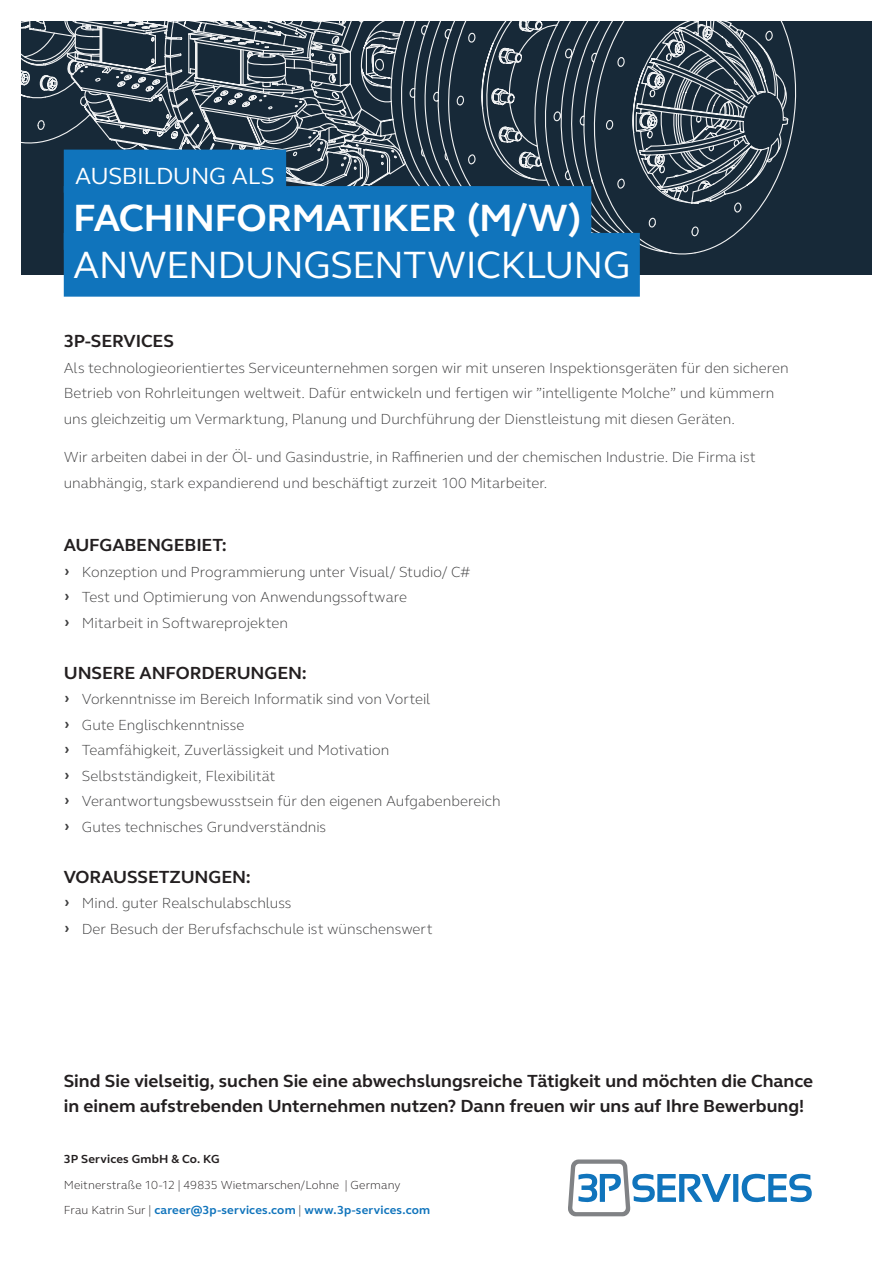
<style>
.page{position:relative;width:893px;height:1263px;background:#fff}
.page>*{position:absolute;margin:0;border:0;box-sizing:border-box;transform-origin:0 0}
.t1{font:700 39px "FS Elliot";letter-spacing:-.015em;color:#fff}
.t2{font:39px "FS Elliot";letter-spacing:-.02em;color:#fff}
.t3{font:24px "FS Elliot";letter-spacing:-.015em;color:#fff}
.t4{font:700 18px/25.5px "FS Elliot";color:#231f20}
.t5{font:300 15px/25.5px "FS Elliot";color:#3e3e3f}
.t6{font:300 12px/25.5px "FS Elliot";letter-spacing:.01em;color:#231f20}
.t7{font:700 12px "FS Elliot";letter-spacing:.015em;color:#231f20}
.s1{font-family:"Ingra";font-weight:600}
.s2{font-weight:700;color:#1074bc}
</style>
<div class="page">
<div style="left:21px;top:21px;width:851px;height:253px;background:#172938"></div>
<svg style="left:568px;top:1159px;width:244px;height:57px"></svg>
<svg style="left:774px;top:21px;width:15px;height:165px"></svg>
<svg style="left:591px;top:21px;width:183px;height:234px"></svg>
<svg style="left:21px;top:21px;width:693px;height:172px"></svg>
<svg style="left:21px;top:21px;width:577px;height:121px"></svg>
<div style="left:64px;top:150px;width:222px;height:43px;background:#1074bc"></div>
<div style="left:64px;top:186px;width:527px;height:64px;background:#1074bc"></div>
<div style="left:64px;top:233px;width:576px;height:64px;background:#1074bc"></div>
<h2 class="t3" style="left:75px;top:160px;width:201px">AUSBILDUNG ALS</h2>
<h1 class="t1" style="left:73px;top:192px;width:510px">FACHINFORMATIKER (M/W)</h1>
<h1 class="t2" style="left:73px;top:239px;width:559px">ANWENDUNGSENTWICKLUNG</h1>
<p class="t4" style="left:64px;top:328px;width:112px">3P-SERVICES</p>
<p class="t5" style="left:64px;top:354px;width:726px">Als technologieorientiertes Serviceunternehmen sorgen wir mit unseren Inspektionsgeräten für den sicheren<br>Betrieb von Rohrleitungen weltweit. Dafür entwickeln und fertigen wir ”intelligente Molche” und kümmern uns gleichzeitig um Vermarktung, Planung und Durchführung der Dienstleistung mit diesen Geräten.</p>
<p class="t5" style="left:64px;top:444px;width:693px">Wir arbeiten dabei in der Öl- und Gasindustrie, in Raffinerien und der chemischen Industrie. Die Firma ist unabhängig, stark expandierend und beschäftigt zurzeit 100 Mitarbeiter.</p>
<p class="t4" style="left:64px;top:532px;width:164px">AUFGABENGEBIET:</p>
<p class="t5" style="left:64px;top:558px;width:408px"><span class="s1">›</span> Konzeption und Programmierung unter Visual/ Studio/ C# <span class="s1">›</span> Test und Optimierung von Anwendungssoftware<br><span class="s1">›</span> Mitarbeit in Softwareprojekten</p>
<p class="t4" style="left:64px;top:660px;width:245px">UNSERE ANFORDERUNGEN:</p>
<p class="t5" style="left:64px;top:686px;width:438px"><span class="s1">›</span> Vorkenntnisse im Bereich Informatik sind von Vorteil<br><span class="s1">›</span> Gute Englischkenntnisse<br><span class="s1">›</span> Teamfähigkeit, Zuverlässigkeit und Motivation<br><span class="s1">›</span> Selbstständigkeit, Flexibilität<br><span class="s1">›</span> Verantwortungsbewusstsein für den eigenen Aufgabenbereich <span class="s1">›</span> Gutes technisches Grundverständnis</p>
<p class="t4" style="left:64px;top:864px;width:189px">VORAUSSETZUNGEN:</p>
<p class="t5" style="left:64px;top:890px;width:370px"><span class="s1">›</span> Mind. guter Realschulabschluss<br><span class="s1">›</span> Der Besuch der Berufsfachschule ist wünschenswert</p>
<p class="t4" style="left:64px;top:1068px;width:751px">Sind Sie vielseitig, suchen Sie eine abwechslungsreiche Tätigkeit und möchten die Chance in einem aufstrebenden Unternehmen nutzen? Dann freuen wir uns auf Ihre Bewerbung!</p>
<p class="t7" style="left:64px;top:1151px;width:157px">3P Services GmbH &amp; Co. KG</p>
<p class="t6" style="left:64px;top:1172px;width:368px">Meitnerstraße 10-12 | 49835 Wietmarschen/Lohne | Germany<br>Frau Katrin Sur | <span class="s2">career@3p-services.com</span> | <span class="s2">www.3p-services.com</span></p>
</div>
